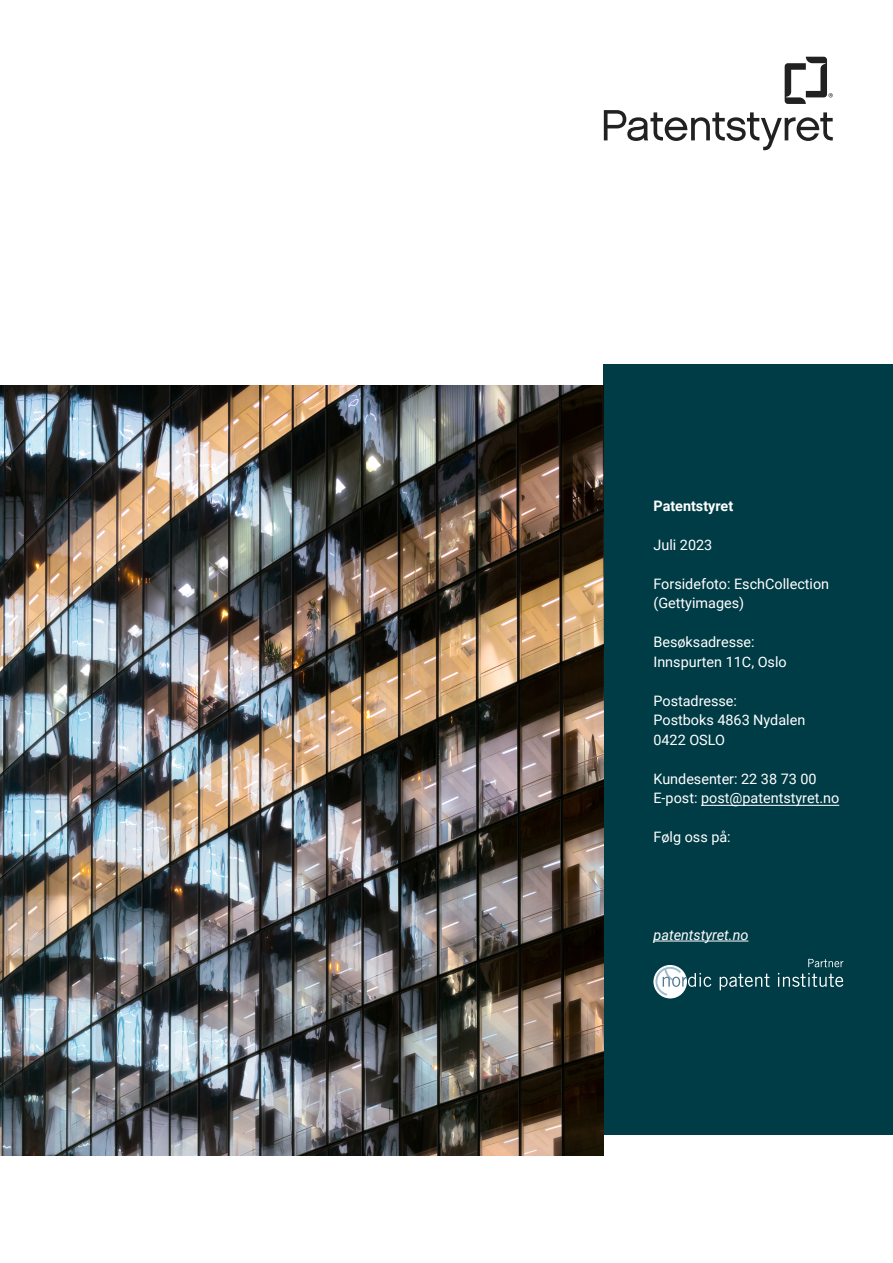
<style>
.page{position:relative;width:893px;height:1263px;background:#fff}
.page>*{position:absolute;margin:0;border:0;box-sizing:border-box;transform-origin:0 0}
.t1{font:14.4px/19.5px "Roboto";color:#fff}
.t2{font:italic 14.4px "Roboto";color:#fff}
.t3{font:700 14.4px "Roboto";color:#fff}
</style>
<div class="page">
<div style="left:604px;top:364px;width:289px;height:770px;background:#003c46"></div>
<hr style="left:701px;top:805px;width:138px;height:1px;background:#fff">
<hr style="left:653px;top:941px;width:95px;height:1px;background:#fff">
<svg style="left:653px;top:965px;width:34px;height:33px"></svg>
<svg style="left:720px;top:974px;width:50px;height:16px"></svg>
<svg style="left:778px;top:973px;width:65px;height:14px"></svg>
<svg style="left:655px;top:967px;width:56px;height:28px"></svg>
<svg style="left:808px;top:959px;width:35px;height:8px"></svg>
<img style="left:0;top:385px;width:604px;height:771px">
<svg style="left:604px;top:110px;width:229px;height:41px"></svg>
<svg style="left:785px;top:57px;width:48px;height:47px"></svg>
<p class="t3" style="left:653px;top:496px;width:81px">Patentstyret</p>
<p class="t1" style="left:653px;top:534px;width:60px">Juli 2023</p>
<p class="t1" style="left:653px;top:573px;width:177px">Forsidefoto: EschCollection (Gettyimages)</p>
<p class="t1" style="left:653px;top:632px;width:135px">Besøksadresse:<br>Innspurten 11C, Oslo</p>
<p class="t1" style="left:653px;top:690px;width:153px">Postadresse:<br>Postboks 4863 Nydalen<br>0422 OSLO</p>
<p class="t1" style="left:653px;top:768px;width:187px">Kundesenter: 22 38 73 00<br>E-post: post@patentstyret.no</p>
<p class="t1" style="left:653px;top:827px;width:79px">Følg oss på:</p>
<p class="t2" style="left:653px;top:925px;width:97px">patentstyret.no</p>
</div>
